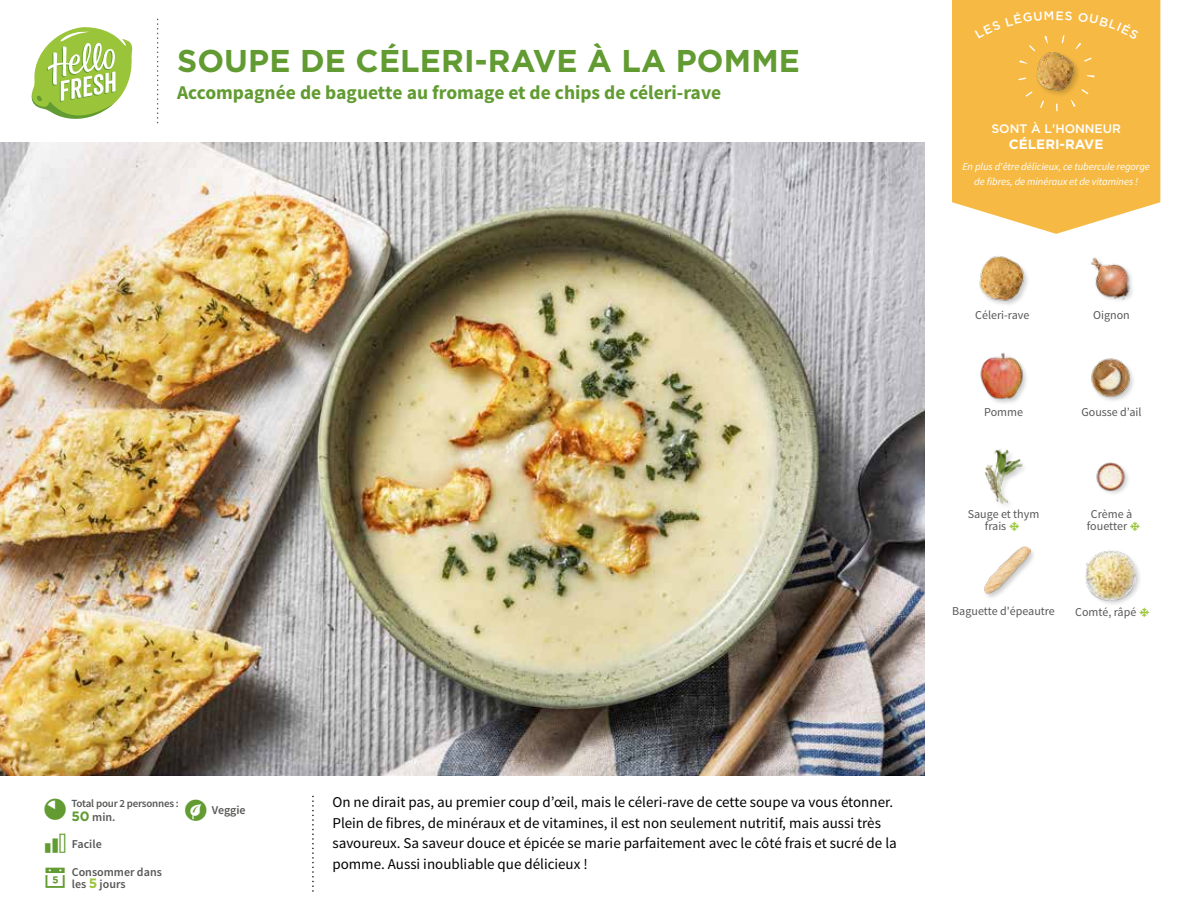
<style>
.page{position:relative;width:1188px;height:918px;background:#fff}
.page>*{position:absolute;margin:0;border:0;box-sizing:border-box;transform-origin:0 0}
.t1{font:700 31.5px "Gotham";letter-spacing:.005em;color:#619b31}
.t2{font:700 19.5px "Source Sans Pro";color:#619b31}
.t3{font:15px/20.5px "Source Sans Pro";color:#000}
.t4{font:700 13.5px "Gotham";color:#fff}
.t5{font:500 12.3px "Gotham";color:#fff}
.t6{font:12px/12px "Source Sans Pro";color:#575756;text-align:center}
.t7{font:600 12px/12.9px "Source Sans Pro";color:#575756}
.t8{font:600 10.95px "Source Sans Pro";letter-spacing:-.02em;color:#575756}
.t9{font:italic 10.5px/14.7px "Source Sans Pro";letter-spacing:-.005em;color:#fff;text-align:center}
.s1{font-family:"Gotham";font-weight:700;font-size:13.5px;color:#619b31}
.s2{font-family:"Gotham";font-weight:700;font-size:13.5px;color:#9ac43a}
</style>
<div class="page">
<svg style="left:31px;top:27px;width:102px;height:92px"></svg>
<img style="left:0;top:142px;width:925px;height:634px">
<img style="left:1090px;top:257px;width:42px;height:44px">
<img style="left:1096px;top:462px;width:32px;height:32px">
<img style="left:1091px;top:358px;width:42px;height:43px">
<div style="left:1084px;top:549px;width:58px;height:58px;background:#000;opacity:.2"></div>
<img style="left:1085px;top:550px;width:50px;height:50px">
<img style="left:979px;top:256px;width:49px;height:49px">
<img style="left:985px;top:449px;width:39px;height:56px">
<div style="left:983px;top:546px;width:54px;height:54px;background:#000;opacity:.2"></div>
<img style="left:983px;top:547px;width:47px;height:47px">
<img style="left:980px;top:352px;width:47px;height:51px">
<svg style="left:952px;top:0;width:208px;height:234px;background:#f6bf53"></svg>
<div style="left:1035px;top:51px;width:47px;height:47px;background:#f6ba44"></div>
<img style="left:1031px;top:47px;width:49px;height:49px">
<div style="left:1018px;top:35px;width:76px;height:76px;border:8px dashed #fff;border-radius:50%"></div>
<div style="left:975px;top:11px;width:97px;height:27px;background:#f6ba44"></div>
<div style="left:1078px;top:12px;width:61px;height:27px;background:#f6ba44"></div>
<h1 class="t1" style="left:177px;top:40px;width:624px">SOUPE DE CÉLERI-RAVE À LA POMME</h1>
<h2 class="t2" style="left:177px;top:80px;width:546px">Accompagnée de baguette au fromage et de chips de céleri-rave</h2>
<p class="t5" style="left:991px;top:120px;width:131px">SONT À L'HONNEUR</p>
<p class="t4" style="left:1009px;top:135px;width:96px">CÉLERI-RAVE</p>
<p class="t9" style="left:962px;top:160px;width:189px">En plus d'être délicieux, ce tubercule regorge de fibres, de minéraux et de vitamines !</p>
<p class="t6" style="left:975px;top:309px;width:56px">Céleri-rave</p>
<p class="t6" style="left:1093px;top:309px;width:38px">Oignon</p>
<p class="t6" style="left:984px;top:406px;width:40px">Pomme</p>
<p class="t6" style="left:1081px;top:406px;width:62px">Gousse d’ail</p>
<p class="t6" style="left:985px;top:508px;width:56px;text-align:left;text-indent:-17px">Sauge et thym frais</p>
<p class="t6" style="left:1087px;top:508px;width:47px">Crème à fouetter</p>
<p class="t6" style="left:952px;top:605px;width:104px">Baguette d'épeautre</p>
<p class="t6" style="left:1075px;top:607px;width:63px">Comté, râpé</p>
<p class="t8" style="left:71px;top:796px;width:109px">Total pour 2 personnes :</p>
<p class="t7" style="left:71px;top:810px;width:46px"><span class="s1">50</span> min.</p>
<p class="t7" style="left:72px;top:838px;width:31px">Facile</p>
<p class="t7" style="left:72px;top:865px;width:92px">Consommer dans les <span class="s2">5</span> jours</p>
<p class="t7" style="left:212px;top:804px;width:35px">Veggie</p>
<p class="t3" style="left:332px;top:792px;width:566px">On ne dirait pas, au premier coup d’œil, mais le céleri-rave de cette soupe va vous étonner.<br>Plein de fibres, de minéraux et de vitamines, il est non seulement nutritif, mais aussi très savoureux. Sa saveur douce et épicée se marie parfaitement avec le côté frais et sucré de la pomme. Aussi inoubliable que délicieux !</p>
</div>
